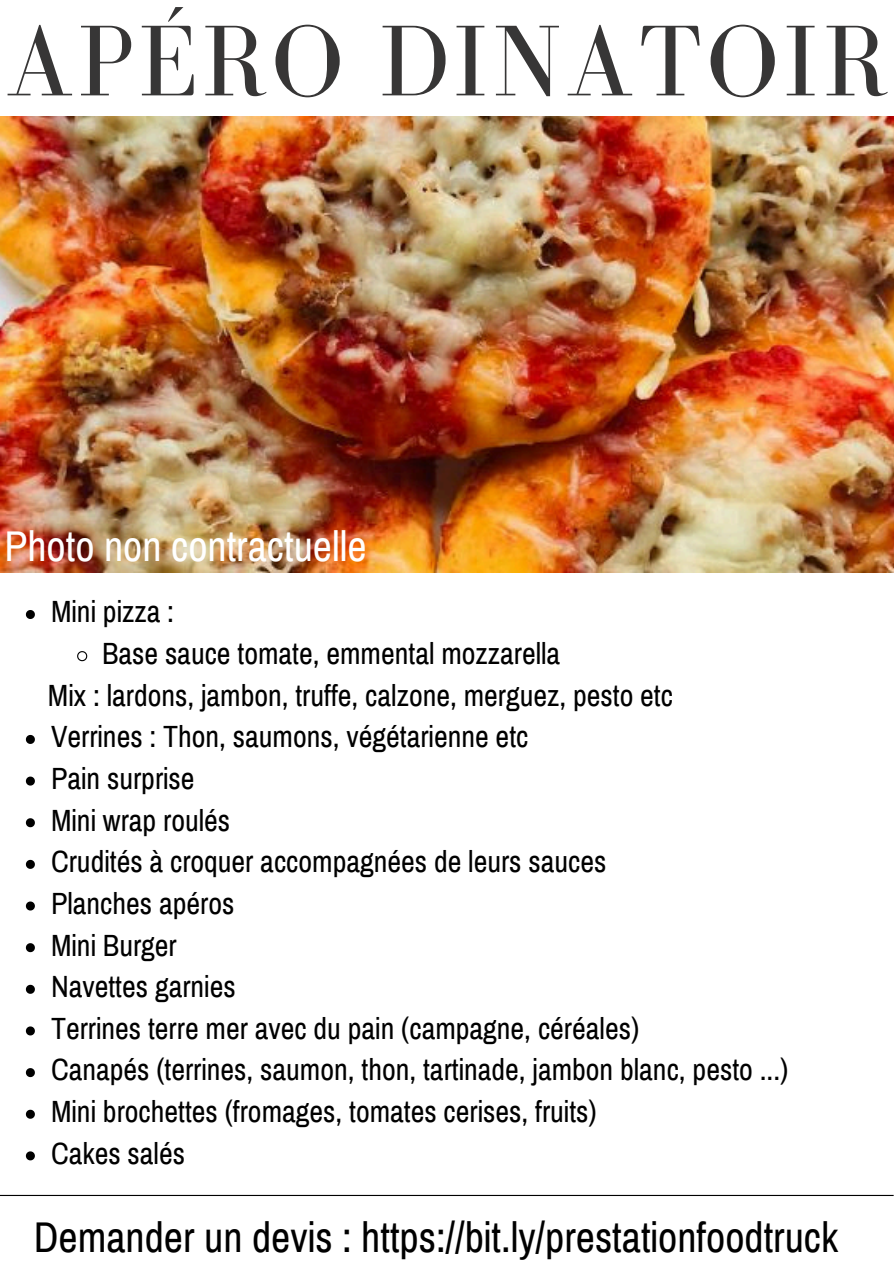
<style>
.page{position:relative;width:894px;height:1264px;background:#fff}
.page>*{position:absolute;margin:0;border:0;box-sizing:border-box;transform-origin:0 0}
.t1{font:103.5px "Bodoni FLF";letter-spacing:.04em;color:#373636}
.t2{font:42px "Archivo Narrow";color:#000}
.t3{font:42px "Archivo Narrow";color:#fff}
.t4{font:30px "Archivo Narrow";color:#000}
</style>
<div class="page">
<img style="left:0;top:116px;width:893px;height:456px">
<hr style="left:0;top:1194px;width:893px;height:1px;background:#000">
<svg style="left:26px;top:610px;width:9px;height:9px"></svg>
<svg style="left:77px;top:651px;width:11px;height:11px"></svg>
<svg style="left:26px;top:735px;width:9px;height:9px"></svg>
<svg style="left:26px;top:776px;width:9px;height:9px"></svg>
<svg style="left:26px;top:818px;width:9px;height:9px"></svg>
<svg style="left:26px;top:859px;width:9px;height:9px"></svg>
<svg style="left:26px;top:901px;width:9px;height:9px"></svg>
<svg style="left:26px;top:943px;width:9px;height:9px"></svg>
<svg style="left:26px;top:984px;width:9px;height:9px"></svg>
<svg style="left:26px;top:1026px;width:9px;height:9px"></svg>
<svg style="left:26px;top:1068px;width:9px;height:9px"></svg>
<svg style="left:26px;top:1109px;width:9px;height:9px"></svg>
<svg style="left:26px;top:1151px;width:9px;height:9px"></svg>
<p class="t1" style="left:5px;top:5px;width:884px">APÉRO DINATOIR</p>
<p class="t3" style="left:4px;top:523px;width:363px">Photo non contractuelle</p>
<h2 class="t4" style="left:51px;top:596px;width:124px">Mini pizza :</h2>
<p class="t4" style="left:102px;top:637px;width:459px">Base sauce tomate, emmental mozzarella</p>
<p class="t4" style="left:48px;top:679px;width:626px">Mix : lardons, jambon, truffe, calzone, merguez, pesto etc</p>
<p class="t4" style="left:51px;top:721px;width:479px">Verrines : Thon, saumons, végétarienne etc</p>
<p class="t4" style="left:51px;top:762px;width:145px">Pain surprise</p>
<p class="t4" style="left:51px;top:804px;width:181px">Mini wrap roulés</p>
<p class="t4" style="left:51px;top:845px;width:556px">Crudités à croquer accompagnées de leurs sauces</p>
<p class="t4" style="left:51px;top:887px;width:185px">Planches apéros</p>
<p class="t4" style="left:51px;top:929px;width:127px">Mini Burger</p>
<p class="t4" style="left:51px;top:970px;width:186px">Navettes garnies</p>
<p class="t4" style="left:51px;top:1012px;width:589px">Terrines terre mer avec du pain (campagne, céréales)</p>
<p class="t4" style="left:51px;top:1054px;width:738px">Canapés (terrines, saumon, thon, tartinade, jambon blanc, pesto ...)</p>
<p class="t4" style="left:51px;top:1095px;width:547px">Mini brochettes (fromages, tomates cerises, fruits)</p>
<p class="t4" style="left:51px;top:1137px;width:135px">Cakes salés</p>
<p class="t2" style="left:34px;top:1214px;width:805px">Demander un devis : https://bit.ly/prestationfoodtruck</p>
</div>
